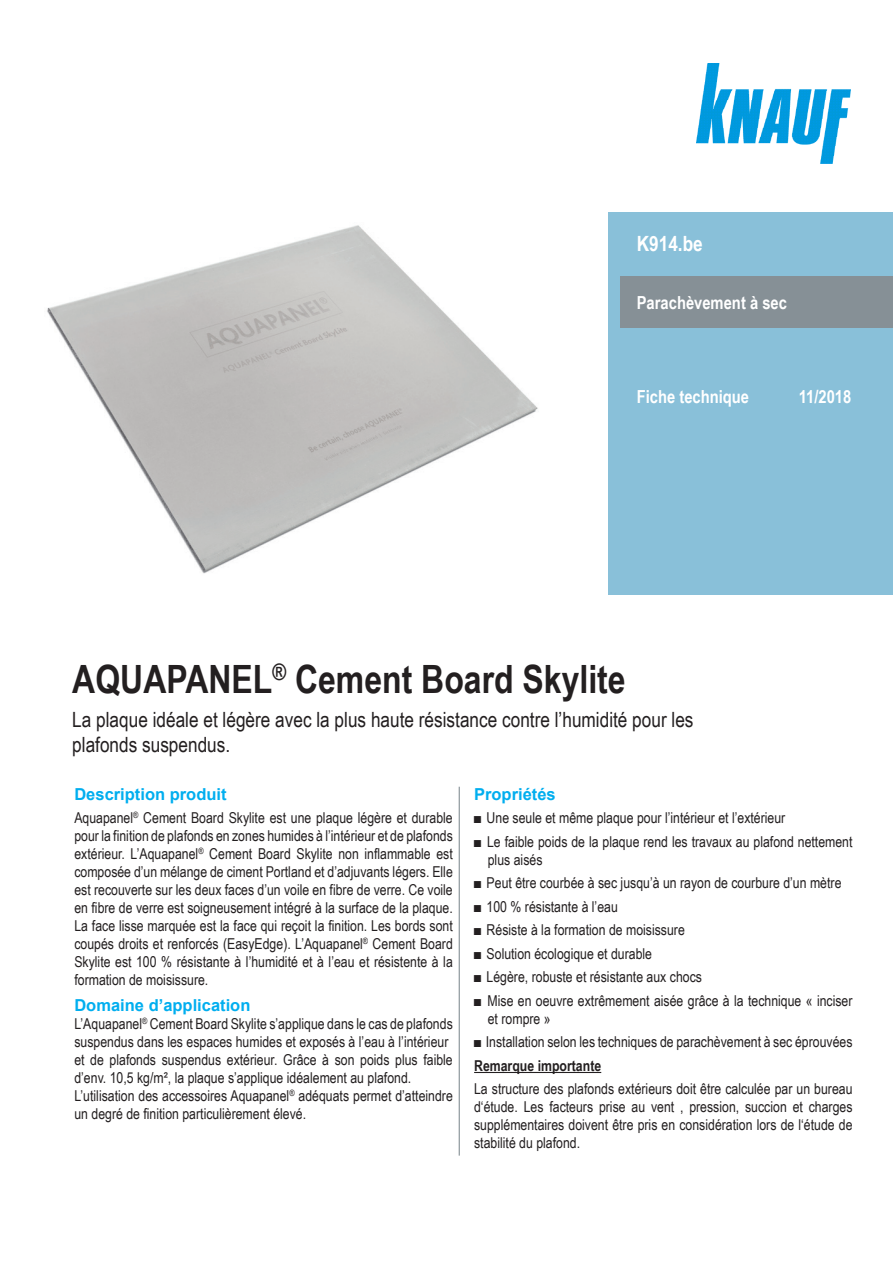
<style>
.page{position:relative;width:893px;height:1263px;background:#fff}
.page>*{position:absolute;margin:0;border:0;box-sizing:border-box;transform-origin:0 0}
.t1{font:700 39px "Arial Narrow";color:#231f20}
.t2{font:21px/25.2px "Arial Narrow";color:#231f20}
.t3{font:700 21px "Arial Narrow";color:#fff}
.t4{font:700 18px "Arial Narrow";color:#fff}
.Ue3_Beschreibung_11{font:700 16.5px "Arial";color:#00aeef}
.Ue4_Beschreibung_10{font:15px/18px "Arial Narrow";color:#231f20;text-align:justify}
.Text_TB{font:15px/18px "Arial Narrow";color:#231f20}
.Ue4_Beschreibung_10-2{font:700 15px "Arial Narrow";color:#231f20}
</style>
<div class="page">
<div style="left:608px;top:213px;width:285px;height:382px;background:#89c0d9"></div>
<hr style="left:474px;top:1072px;width:127px;height:1px;background:#231f20">
<div style="left:621px;top:276px;width:272px;height:52px;background:#869096"></div>
<img style="left:696px;top:64px;width:154px;height:99px">
<hr style="left:459px;top:787px;width:1px;height:368px;background:#869096">
<img style="left:47px;top:225px;width:491px;height:349px">
<p class="t3" style="left:637px;top:228px;width:68px">K914.be</p>
<p class="t4" style="left:637px;top:289px;width:152px">Parachèvement à sec</p>
<p class="t4" style="left:637px;top:383px;width:114px">Fiche technique</p>
<p class="t4" style="left:799px;top:383px;width:54px">11/2018</p>
<p class="t1" style="left:72px;top:649px;width:555px">AQUAPANEL<sup>®</sup> Cement Board Skylite</p>
<p class="t2" style="left:72px;top:706px;width:623px">La plaque idéale et légère avec la plus haute résistance contre l’humidité pour les plafonds suspendus.</p>
<p class="Ue3_Beschreibung_11" style="left:74px;top:783px;width:154px">Description produit</p>
<p class="Ue4_Beschreibung_10" style="left:74px;top:808px;width:380px">Aquapanel<sup>®</sup> Cement Board Skylite est une plaque légère et durable pour la finition de plafonds en zones humides à l’intérieur et de plafonds extérieur. L’Aquapanel<sup>®</sup> Cement Board Skylite non inflammable est composée d’un mélange de ciment Portland et d’adjuvants légers. Elle est recouverte sur les deux faces d’un voile en fibre de verre. Ce voile en fibre de verre est soigneusement intégré à la surface de la plaque.<br>La face lisse marquée est la face qui reçoit la finition. Les bords sont coupés droits et renforcés (EasyEdge). L’Aquapanel<sup>®</sup> Cement Board Skylite est 100 % résistante à l’humidité et à l’eau et résistente à la formation de moisissure.</p>
<p class="Ue3_Beschreibung_11" style="left:74px;top:994px;width:178px">Domaine d’application</p>
<p class="Text_TB" style="left:74px;top:1014px;width:380px">L’Aquapanel<sup>®</sup> Cement Board Skylite s’applique dans le cas de plafonds suspendus dans les espaces humides et exposés à l’eau à l’intérieur</p>
<p class="Text_TB" style="left:74px;top:1050px;width:380px">et de plafonds suspendus extérieur. Grâce à son poids plus faible d’env. 10,5 kg/m², la plaque s’applique idéalement au plafond.</p>
<p class="Text_TB" style="left:74px;top:1086px;width:380px">L’utilisation des accessoires Aquapanel<sup>®</sup> adéquats permet d’atteindre un degré de finition particulièrement élevé.</p>
<p class="Ue3_Beschreibung_11" style="left:474px;top:783px;width:83px">Propriétés</p>
<p class="Ue4_Beschreibung_10" style="left:474px;top:808px;width:313px">■ Une seule et même plaque pour l’intérieur et l’extérieur</p>
<p class="Ue4_Beschreibung_10" style="left:488px;top:832px;width:366px;text-indent:-14px">■ Le faible poids de la plaque rend les travaux au plafond nettement plus aisés</p>
<p class="Ue4_Beschreibung_10" style="left:474px;top:873px;width:369px">■ Peut être courbée à sec jusqu’à un rayon de courbure d’un mètre</p>
<p class="Ue4_Beschreibung_10" style="left:474px;top:897px;width:145px">■ 100 % résistante à l’eau</p>
<p class="Ue4_Beschreibung_10" style="left:474px;top:920px;width:212px">■ Résiste à la formation de moisissure</p>
<p class="Ue4_Beschreibung_10" style="left:474px;top:944px;width:179px">■ Solution écologique et durable</p>
<p class="Ue4_Beschreibung_10" style="left:474px;top:967px;width:229px">■ Légère, robuste et résistante aux chocs</p>
<p class="Ue4_Beschreibung_10" style="left:488px;top:991px;width:366px;text-indent:-14px">■ Mise en oeuvre extrêmement aisée grâce à la technique « inciser et rompre »</p>
<p class="Ue4_Beschreibung_10" style="left:474px;top:1032px;width:380px">■ Installation selon les techniques de parachèvement à sec éprouvées</p>
<p class="Ue4_Beschreibung_10-2" style="left:474px;top:1054px;width:129px">Remarque importante</p>
<p class="Ue4_Beschreibung_10" style="left:474px;top:1079px;width:380px">La structure des plafonds extérieurs doit être calculée par un bureau d‘étude. Les facteurs prise au vent , pression, succion et charges supplémentaires doivent être pris en considération lors de l‘étude de stabilité du plafond.</p>
</div>
